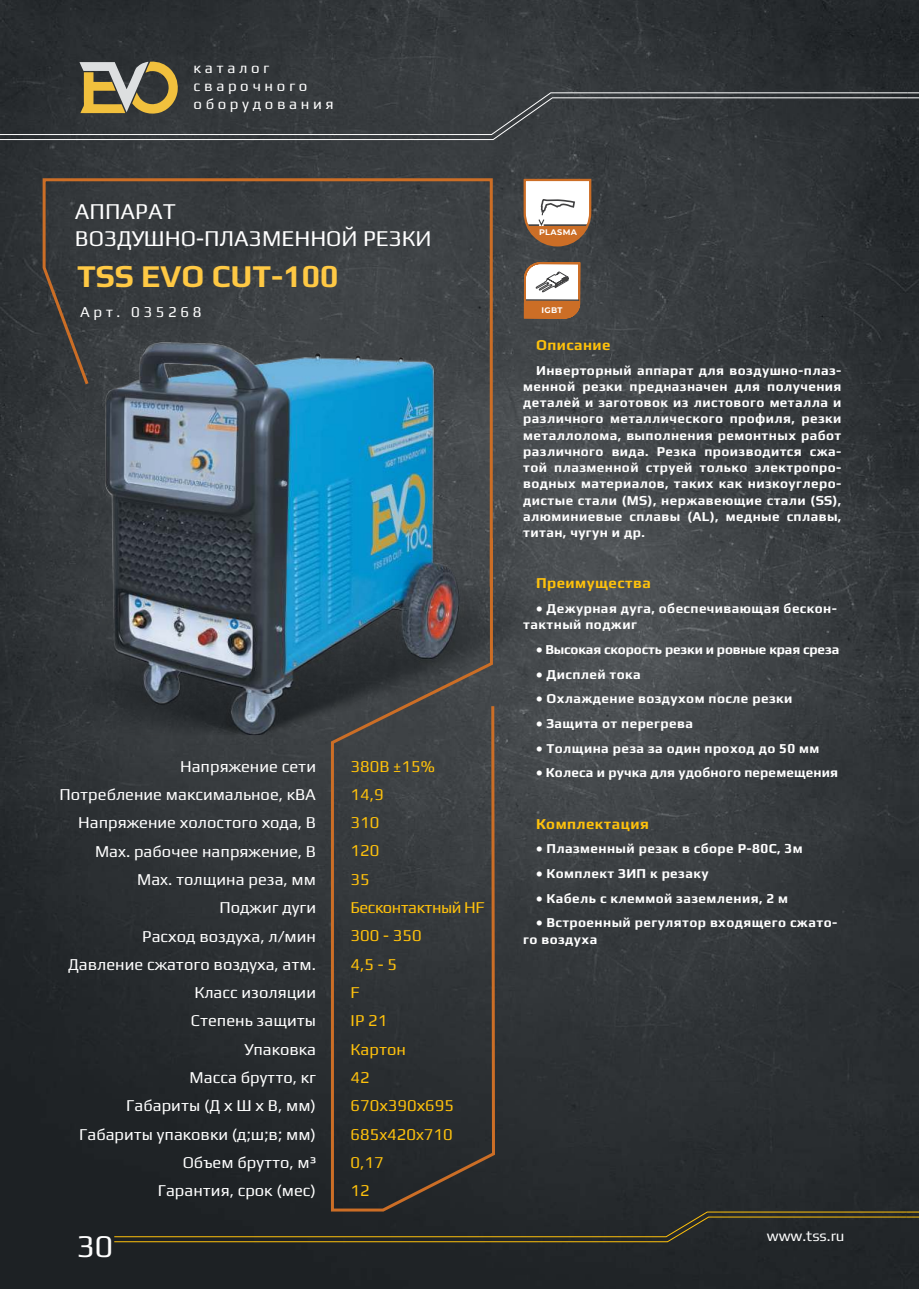
<style>
.page{position:relative;width:919px;height:1289px;background:#fff}
.page>*{position:absolute;margin:0;border:0;box-sizing:border-box;transform-origin:0 0}
.t1{font:700 31.5px "Play";color:#ffc944}
.t2{font:31.5px "Play";color:#fff}
.t3{font:22.5px/27px "Play";color:#fff}
.t4{font:16.5px/28.3px "Play";color:#fff;text-align:right}
.t5{font:16.5px/28.3px "Play";color:#fec10c}
.t6{font:15px/18px "Play";letter-spacing:.24em;color:#fff}
.t7{font:700 15px "Play";letter-spacing:.03em;color:#fec10c}
.t8{font:700 13.5px/16.2px "Play";letter-spacing:.03em;color:#fff}
.t9{font:700 13.5px "Play";letter-spacing:-.01em;color:#fff}
.t10{font:700 13.5px "Play";letter-spacing:.01em;color:#fff}
.t11{font:700 8.1px "Montserrat";letter-spacing:.05em;color:#fff}
</style>
<div class="page">
<img style="left:0;top:0;width:918px;height:1288px">
<img style="left:0;top:341px;width:569px;height:394px">
<svg style="left:329px;top:535px;width:167px;height:675px;background:#393b3d"></svg>
<svg style="left:41px;top:177px;width:453px;height:412px;background:#3f5763"></svg>
<svg style="left:523px;top:178px;width:69px;height:69px"></svg>
<svg style="left:523px;top:261px;width:58px;height:58px"></svg>
<img style="left:882px;top:345px;width:36px;height:381px">
<svg style="left:0;top:62px;width:918px;height:79px;background:#3d4040"></svg>
<svg style="left:113px;top:1210px;width:805px;height:32px;background:#2e2e26"></svg>
<p class="t6" style="left:193px;top:58px;width:142px">каталог сварочного оборудования</p>
<h2 class="t3" style="left:75px;top:196px;width:358px">АППАРАТ<br>ВОЗДУШНО-ПЛАЗМЕННОЙ РЕЗКИ</h2>
<h1 class="t1" style="left:77px;top:254px;width:263px">TSS EVO CUT-100</h1>
<p class="t6" style="left:80px;top:302px;width:123px">Арт. 035268</p>
<p class="t4" style="left:59px;top:750px;width:258px">Напряжение сети<br>Потребление максимальное, кВА<br>Напряжение холостого хода, В<br>Max. рабочее напряжение, В<br>Max. толщина реза, мм<br>Поджиг дуги<br>Расход воздуха, л/мин<br>Давление сжатого воздуха, атм.<br>Класс изоляции<br>Степень защиты<br>Упаковка<br>Масса брутто, кг<br>Габариты (Д х Ш х В, мм)<br>Габариты упаковки (д;ш;в; мм)<br>Объем брутто, м³<br>Гарантия, срок (мес)</p>
<p class="t5" style="left:350px;top:750px;width:135px">380В ±15%<br>14,9<br>310<br>120<br>35<br>Бесконтактный HF<br>300 - 350<br>4,5 - 5<br>F<br>IP 21<br>Картон<br>42<br>670х390х695<br>685x420x710<br>0,17<br>12</p>
<p class="t11" style="left:539px;top:228px;width:40px">PLASMA</p>
<p class="t11" style="left:541px;top:305px;width:23px">IGBT</p>
<p class="t7" style="left:536px;top:334px;width:76px">Описание</p>
<p class="t8" style="left:523px;top:361px;width:319px;text-align:justify;text-indent:13px">Инверторный аппарат для воздушно-плаз&shy;менной резки предназначен для получения деталей и заготовок из листового металла и различного металлического профиля, резки металлолома, выполнения ремонтных работ различного вида. Резка производится сжа&shy;той плазменной струей только электропро&shy;водных материалов, таких как низкоуглеро&shy;дистые стали (MS), нержавеющие стали (SS), алюминиевые сплавы (AL), медные сплавы, титан, чугун и др.</p>
<p class="t7" style="left:536px;top:572px;width:116px">Преимущества</p>
<p class="t8" style="left:523px;top:599px;width:315px;text-indent:13px">• Дежурная дуга, обеспечивающая бескон&shy;тактный поджиг</p>
<p class="t9" style="left:536px;top:639px;width:305px">• Высокая скорость резки и ровные края среза</p>
<p class="t8" style="left:536px;top:664px;width:106px">• Дисплей тока</p>
<p class="t8" style="left:536px;top:689px;width:258px">• Охлаждение воздухом после резки</p>
<p class="t8" style="left:536px;top:714px;width:158px">• Защита от перегрева</p>
<p class="t8" style="left:536px;top:739px;width:285px">• Толщина реза за один проход до 50 мм</p>
<p class="t10" style="left:536px;top:763px;width:303px">• Колеса и ручка для удобного перемещения</p>
<p class="t7" style="left:536px;top:812px;width:114px">Комплектация</p>
<p class="t8" style="left:536px;top:839px;width:268px">• Плазменный резак в сборе P-80C, 3м</p>
<p class="t8" style="left:536px;top:864px;width:174px">• Комплект ЗИП к резаку</p>
<p class="t8" style="left:536px;top:889px;width:253px">• Кабель с клеммой заземления, 2 м</p>
<p class="t8" style="left:523px;top:913px;width:315px;text-indent:13px">• Встроенный регулятор входящего сжато&shy;го воздуха</p>
<h1 class="t2" style="left:77px;top:1227px;width:38px">30</h1>
<p class="t6" style="left:766px;top:1226px;width:79px">www.tss.ru</p>
</div>
